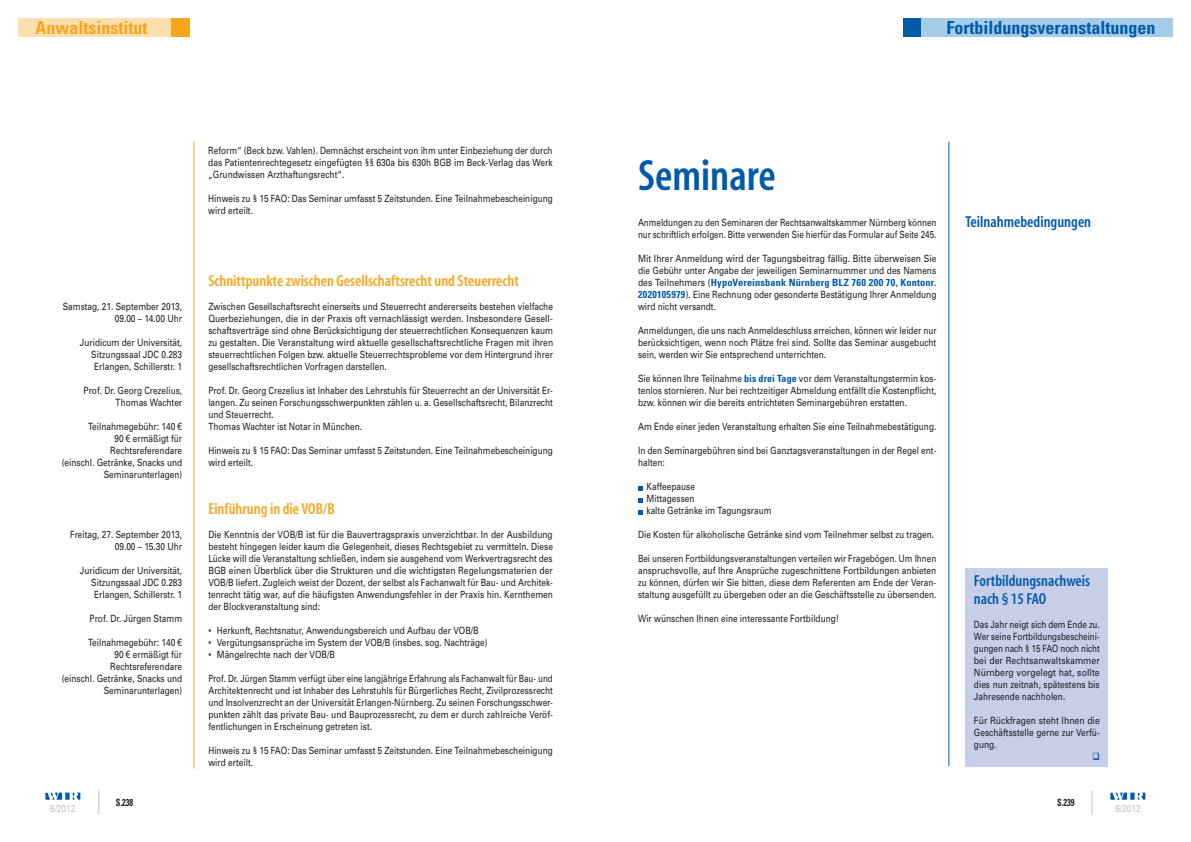
<style>
.page{position:relative;width:1191px;height:842px;background:#fff}
.page>*{position:absolute;margin:0;border:0;box-sizing:border-box;transform-origin:0 0}
.t1{font:600 condensed 44px "Myriad";color:#015aaa}
.t2{font:700 condensed 18px "Univers";color:#015aaa}
.t3{font:700 condensed 18px "Univers";color:#f9a51b}
.t4{font:600 condensed 16px "Myriad";color:#f9a51b}
.t5{font:600 condensed 16px/18px "Myriad";color:#015aaa}
.t6{font:10px/12px "Univers";color:#231f20;scale:.83 1}
.t7{font:10px/12px "Univers";color:#231f20;text-align:justify;scale:.82 1}
.t8{font:10px/12px "Univers";color:#231f20;text-align:justify;scale:.84 1}
.t9{font:10px/12px "Univers";color:#231f20;text-align:justify;scale:.8 1}
.t10{font:10px/12px "Univers";color:#231f20;text-align:justify;scale:.85 1}
.t11{font:10px/12px "Univers";color:#231f20;scale:.81 1}
.t12{font:10px/12px "Univers";color:#231f20;text-align:justify;scale:.86 1}
.t13{font:10px "Univers";color:#b9c5c4;scale:.83 1}
.t14{font:700 condensed 10px "Univers";color:#231f20;scale:.83 1}
.s1{font-family:"Arial"}
.s2{font-weight:700;font-stretch:condensed;color:#015aaa}
</style>
<div class="page">
<hr style="left:948px;top:142px;width:1px;height:624px;background:#015aaa">
<hr style="left:194px;top:142px;width:1px;height:626px;background:#f9a51b">
<div style="left:65px;top:792px;width:5px;height:8px;background:#015aaa"></div>
<svg style="left:45px;top:792px;width:17px;height:8px"></svg>
<svg style="left:73px;top:792px;width:7px;height:8px"></svg>
<svg style="left:98px;top:790px;width:1px;height:24px"></svg>
<svg style="left:1110px;top:792px;width:35px;height:8px"></svg>
<svg style="left:1091px;top:790px;width:1px;height:24px"></svg>
<div style="left:902px;top:18px;width:270px;height:19px;background:#015aaa"></div>
<div style="left:920px;top:18px;width:252px;height:19px;background:#a5cde7"></div>
<div style="left:18px;top:18px;width:172px;height:19px;background:#f9a51b"></div>
<div style="left:18px;top:18px;width:153px;height:19px;background:#fcdfae"></div>
<div style="left:965px;top:568px;width:143px;height:198px;background:#c7cee8"></div>
<svg style="left:638px;top:486px;width:4px;height:4px"></svg>
<svg style="left:638px;top:498px;width:4px;height:4px"></svg>
<svg style="left:638px;top:510px;width:4px;height:4px"></svg>
<h2 class="t3" style="left:35px;top:16px;width:114px">Anwaltsinstitut</h2>
<h2 class="t2" style="left:946px;top:16px;width:210px">Fortbildungsveranstaltungen</h2>
<p class="t6" style="left:63px;top:300px;width:145px;text-align:right">Samstag, 21. September 2013,<br>09.00 – 14.00 Uhr</p>
<p class="t6" style="left:91px;top:337px;width:111px;text-align:justify;text-indent:-12px">Juridicum der Universität, Sitzungssaal JDC 0.283<br>Erlangen, Schillerstr. 1</p>
<p class="t6" style="left:84px;top:385px;width:120px;text-align:right">Prof. Dr. Georg Crezelius,<br>Thomas Wachter</p>
<p class="t6" style="left:62px;top:421px;width:147px;text-align:right">Teilnahmegebühr: 140 <span class="s1">€<br></span>90 <span class="s1">€</span> ermäßigt für<br>Rechtsreferendare<br>(einschl. Getränke, Snacks und<br>Seminarunterlagen)</p>
<p class="t6" style="left:70px;top:529px;width:137px;text-align:right">Freitag, 27. September 2013,<br>09.00 – 15.30 Uhr</p>
<p class="t6" style="left:91px;top:565px;width:111px;text-align:justify;text-indent:-12px">Juridicum der Universität, Sitzungssaal JDC 0.283<br>Erlangen, Schillerstr. 1</p>
<p class="t6" style="left:90px;top:613px;width:113px">Prof. Dr. Jürgen Stamm</p>
<p class="t6" style="left:62px;top:637px;width:147px;text-align:right">Teilnahmegebühr: 140 <span class="s1">€<br></span>90 <span class="s1">€</span> ermäßigt für<br>Rechtsreferendare<br>(einschl. Getränke, Snacks und<br>Seminarunterlagen)</p>
<p class="t13" style="left:50px;top:802px;width:32px">6/2012</p>
<p class="t14" style="left:116px;top:797px;width:23px">S.238</p>
<p class="t6" style="left:208px;top:144px;width:416px;text-align:justify">Reform“ (Beck bzw. Vahlen). Demnächst erscheint von ihm unter Einbeziehung der durch das Patientenrechtegesetz eingefügten §§ 630a bis 630h BGB im Beck-Verlag das Werk „Grundwissen Arzthaftungsrecht“.</p>
<p class="t6" style="left:208px;top:192px;width:417px">Hinweis zu § 15 FAO: Das Seminar umfasst 5 Zeitstunden. Eine Teilnahmebescheinigung wird erteilt.</p>
<h3 class="t4" style="left:208px;top:273px;width:312px">Schnittpunkte zwischen Gesellschaftsrecht und Steuerrecht</h3>
<p class="t6" style="left:208px;top:300px;width:417px;text-align:justify">Zwischen Gesellschaftsrecht einerseits und Steuerrecht andererseits bestehen vielfache Querbeziehungen, die in der Praxis oft vernachlässigt werden. Insbesondere Gesell&shy;schaftsverträge sind ohne Berücksichtigung der steuerrechtlichen Konsequenzen kaum zu gestalten. Die Veranstaltung wird aktuelle gesellschaftsrechtliche Fragen mit ihren steuerrechtlichen Folgen bzw. aktuelle Steuerrechtsprobleme vor dem Hintergrund ihrer gesellschaftsrechtlichen Vorfragen darstellen.</p>
<p class="t6" style="left:208px;top:385px;width:417px">Prof. Dr. Georg Crezelius ist Inhaber des Lehrstuhls für Steuerrecht an der Universität Er&shy;langen. Zu seinen Forschungsschwerpunkten zählen u. a. Gesellschaftsrecht, Bilanzrecht und Steuerrecht.<br>Thomas Wachter ist Notar in München.</p>
<p class="t6" style="left:208px;top:445px;width:417px">Hinweis zu § 15 FAO: Das Seminar umfasst 5 Zeitstunden. Eine Teilnahmebescheinigung wird erteilt.</p>
<h3 class="t4" style="left:208px;top:501px;width:128px">Einführung in die VOB/B</h3>
<p class="t8" style="left:208px;top:529px;width:412px">Die Kenntnis der VOB/B ist für die Bauvertragspraxis unverzichtbar. In der Ausbildung besteht hingegen leider kaum die Gelegenheit, dieses Rechtsgebiet zu vermitteln. Diese Lücke will die Veranstaltung schließen, indem sie ausgehend vom Werkvertragsrecht des BGB einen Ü berblick über die Strukturen und die wichtigsten Regelungsmaterien der VOB/B liefert. Zugleich weist der Dozent, der selbst als Fachanwalt für Bau- und Architek&shy;tenrecht tätig war, auf die häufigsten Anwendungsfehler in der Praxis hin. Kernthemen der Blockveranstaltung sind:</p>
<p class="t6" style="left:208px;top:625px;width:327px">• Herkunft, Rechtsnatur, Anwendungsbereich und Aufbau der VOB/B</p>
<p class="t6" style="left:208px;top:637px;width:338px">• Vergütungsansprüche im System der VOB/B (insbes. sog. Nachträge)</p>
<p class="t6" style="left:208px;top:649px;width:154px">• Mängelrechte nach der VOB/B</p>
<p class="t9" style="left:208px;top:673px;width:432px">Prof. Dr. Jürgen Stamm verfügt über eine langjährige Erfahrung als Fachanwalt für Bau- und Architektenrecht und ist Inhaber des Lehrstuhls für Bürgerliches Recht, Zivilprozessrecht und Insolvenzrecht an der Universität Erlangen-Nürnberg. Zu seinen Forschungsschwer&shy;punkten zählt das private Bau- und Bauprozessrecht, zu dem er durch zahlreiche Veröf&shy;fentlichungen in Erscheinung getreten ist.</p>
<p class="t6" style="left:208px;top:745px;width:417px">Hinweis zu § 15 FAO: Das Seminar umfasst 5 Zeitstunden. Eine Teilnahmebescheinigung wird erteilt.</p>
<h1 class="t1" style="left:638px;top:153px;width:139px">Seminare</h1>
<p class="t11" style="left:638px;top:216px;width:370px">Anmeldungen zu den Seminaren der Rechtsanwaltskammer Nürnberg können nur schriftlich erfolgen. Bitte verwenden Sie hierfür das Formular auf Seite 245.</p>
<p class="t10" style="left:638px;top:252px;width:353px">Mit Ihrer Anmeldung wird der Tagungsbeitrag fällig. Bitte überweisen Sie die Gebühr unter Angabe der jeweiligen Seminarnummer und des Namens des Teilnehmers (<span class="s2">HypoVereinsbank Nürnberg BLZ 760 200 70, Kontonr.<br>2020105979</span>). Eine Rechnung oder gesonderte Bestätigung Ihrer Anmeldung wird nicht versandt.</p>
<p class="t7" style="left:638px;top:325px;width:365px">Anmeldungen, die uns nach Anmeldeschluss erreichen, können wir leider nur berücksichtigen, wenn noch Plätze frei sind. Sollte das Seminar ausgebucht sein, werden wir Sie entsprechend unterrichten.</p>
<p class="t6" style="left:638px;top:373px;width:361px;text-align:justify">Sie können Ihre Teilnahme <span class="s2">bis drei Tage</span> vor dem Veranstaltungstermin kos&shy;tenlos stornieren. Nur bei rechtzeitiger Abmeldung entfällt die Kostenpflicht, bzw. können wir die bereits entrichteten Seminargebühren erstatten.</p>
<p class="t6" style="left:638px;top:421px;width:361px">Am Ende einer jeden Veranstaltung erhalten Sie eine Teilnahmebestätigung.</p>
<p class="t6" style="left:638px;top:445px;width:361px">In den Seminargebühren sind bei Ganztagsveranstaltungen in der Regel ent&shy;halten:</p>
<p class="t6" style="left:646px;top:481px;width:152px">Kaffeepause<br>Mittagessen<br>kalte Getränke im Tagungsraum</p>
<p class="t6" style="left:638px;top:529px;width:358px">Die Kosten für alkoholische Getränke sind vom Teilnehmer selbst zu tragen.</p>
<p class="t7" style="left:638px;top:553px;width:365px">Bei unseren Fortbildungsveranstaltungen verteilen wir Fragebögen. Um Ihnen anspruchsvolle, auf Ihre Ansprüche zugeschnittene Fortbildungen anbieten zu können, dürfen wir Sie bitten, diese dem Referenten am Ende der Veran&shy;staltung ausgefüllt zu übergeben oder an die Geschäftsstelle zu übersenden.</p>
<p class="t6" style="left:638px;top:613px;width:244px">Wir wünschen Ihnen eine interessante Fortbildung!</p>
<h3 class="t5" style="left:965px;top:213px;width:127px">Teilnahmebedingungen</h3>
<h3 class="t5" style="left:974px;top:572px;width:118px">Fortbildungsnachweis nach § 15 FAO</h3>
<p class="t7" style="left:974px;top:619px;width:155px">Das Jahr neigt sich dem Ende zu.<br>Wer seine Fortbildungsbescheini&shy;gungen nach § 15 FAO noch nicht bei der Rechtsanwaltskammer Nürnberg vorgelegt hat, sollte dies nun zeitnah, spätestens bis Jahresende nachholen.</p>
<p class="t12" style="left:974px;top:715px;width:148px">Für Rückfragen steht Ihnen die Geschäftsstelle gerne zur Verfü&shy;gung.</p>
<p class="t14" style="left:1057px;top:797px;width:23px">S.239</p>
<p class="t13" style="left:1115px;top:802px;width:32px">6/2012</p>
</div>
